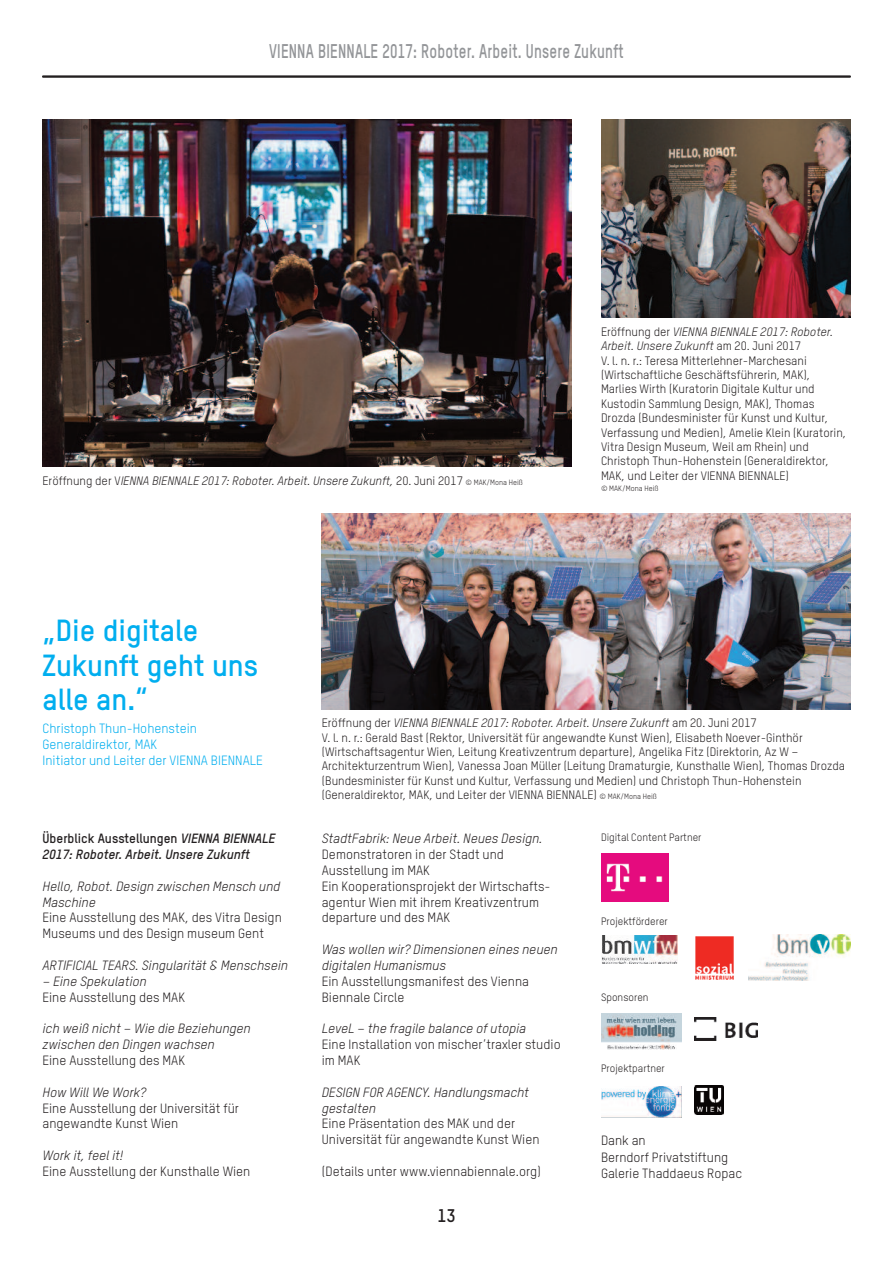
<style>
.page{position:relative;width:893px;height:1263px;background:#fff}
.page>*{position:absolute;margin:0;border:0;box-sizing:border-box;transform-origin:0 0}
.t1{font:700 30px/34.5px "TSTAR";color:#00aeef}
.t2{font:700 19.5px "TSTAR";letter-spacing:.015em;color:#939598;scale:.76 1}
.t3{font:700 18px "TSTAR";color:#231f20}
.t4{font:13.2px/15.9px "TSTAR";color:#231f20}
.t5{font:italic 13.2px/15.9px "TSTAR";color:#231f20}
.t6{font:13.2px/15.9px "TSTAR";color:#00aeef}
.t7{font:italic 700 13.2px/15.9px "TSTAR";color:#231f20}
.t8{font:12px/14.4px "TSTAR";color:#231f20}
.t9{font:italic 12px "TSTAR";color:#231f20}
.t10{font:10.5px "TSTAR";color:#231f20}
.t11{font:7.5px "TSTAR";color:#231f20}
.s1{font-style:normal}
.s2{font-style:normal;font-size:7.5px}
.s3{font-style:italic}
.s4{font-size:7.5px}
</style>
<div class="page">
<img style="left:43px;top:119px;width:528px;height:348px">
<hr style="left:43px;top:76px;width:807px;height:1px;background:#231f20">
<img style="left:601px;top:853px;width:67px;height:49px">
<img style="left:601px;top:1013px;width:80px;height:36px">
<img style="left:695px;top:1086px;width:29px;height:29px">
<img style="left:696px;top:936px;width:38px;height:44px">
<img style="left:601px;top:1086px;width:81px;height:31px">
<img style="left:601px;top:936px;width:76px;height:28px">
<img style="left:748px;top:935px;width:102px;height:45px">
<img style="left:694px;top:1017px;width:63px;height:23px">
<img style="left:322px;top:514px;width:528px;height:195px">
<img style="left:601px;top:119px;width:249px;height:199px">
<h2 class="t2" style="left:269px;top:44px;width:468px">VIENNA BIENNALE 2017: Roboter. Arbeit. Unsere Zukunft</h2>
<p class="t9" style="left:43px;top:476px;width:482px"><span class="s1">Eröffnung der V</span>IENNA BIENNALE 2017: Roboter. Arbeit. Unsere Zukunft, <span class="s1">20. Juni 2017</span> <span class="s2">© MAK/Mona Heiß</span></p>
<p class="t8" style="left:601px;top:326px;width:247px">Eröffnung der <span class="s3">VIENNA BIENNALE 2017: Roboter.<br>Arbeit. Unsere Zukunft</span> am 20. Juni 2017<br>V. l. n. r.: Teresa Mitterlehner-Marchesani (Wirtschaftliche Geschäftsführerin, MAK), Marlies Wirth (Kuratorin Digitale Kultur und Kustodin Sammlung Design, MAK), Thomas Drozda (Bundesminister für Kunst und Kultur, Verfassung und Medien), Amelie Klein (Kuratorin, Vitra Design Museum, Weil am Rhein) und Christoph Thun-Hohenstein (Generaldirektor, MAK, und Leiter der VIENNA BIENNALE)</p>
<p class="t11" style="left:601px;top:485px;width:59px">© MAK/Mona Heiß</p>
<h1 class="t1" style="left:43px;top:617px;width:217px">„Die digitale<br>Zukunft geht uns alle an.“</h1>
<p class="t6" style="left:43px;top:722px;width:222px">Christoph Thun-Hohenstein<br>Generaldirektor, MAK<br>Initiator und Leiter der VIENNA BIENNALE</p>
<p class="t7" style="left:43px;top:832px;width:234px"><span class="s1">Überblick Ausstellungen</span> VIENNA BIENNALE<br>2017: Roboter. Arbeit. Unsere Zukunft</p>
<p class="t5" style="left:43px;top:880px;width:239px">Hello, Robot. Design zwischen Mensch und<br>Maschine</p>
<p class="t4" style="left:43px;top:911px;width:241px">Eine Ausstellung des MAK, des Vitra Design<br>Museums und des Design museum Gent</p>
<p class="t5" style="left:43px;top:959px;width:247px">ARTIFICIAL TEARS. Singularität &amp; Menschsein</p>
<p class="t5" style="left:43px;top:975px;width:106px">– Eine Spekulation</p>
<p class="t4" style="left:43px;top:990px;width:144px">Eine Ausstellung des MAK</p>
<p class="t5" style="left:43px;top:1022px;width:210px">ich weiß nicht – Wie die Beziehungen zwischen den Dingen wachsen</p>
<p class="t4" style="left:43px;top:1054px;width:144px">Eine Ausstellung des MAK</p>
<p class="t5" style="left:43px;top:1085px;width:105px">How Will We Work?</p>
<p class="t4" style="left:43px;top:1101px;width:198px">Eine Ausstellung der Universität für angewandte Kunst Wien</p>
<p class="t5" style="left:43px;top:1149px;width:82px">Work it, feel it!</p>
<p class="t4" style="left:43px;top:1165px;width:209px">Eine Ausstellung der Kunsthalle Wien</p>
<p class="t8" style="left:322px;top:717px;width:525px">Eröffnung der <span class="s3">VIENNA BIENNALE 2017: Roboter. Arbeit. Unsere Zukunft</span> am 20. Juni 2017<br>V. l. n. r.: Gerald Bast (Rektor, Universität für angewandte Kunst Wien), Elisabeth Noever-Ginthör (Wirtschaftsagentur Wien, Leitung Kreativzentrum departure), Angelika Fitz (Direktorin, Az W – Architekturzentrum Wien), Vanessa Joan Müller (Leitung Dramaturgie, Kunsthalle Wien), Thomas Drozda (Bundesminister für Kunst und Kultur, Verfassung und Medien) und Christoph Thun-Hohenstein (Generaldirektor, MAK, und Leiter der VIENNA BIENNALE) <span class="s4">© MAK/Mona Heiß</span></p>
<p class="t10" style="left:601px;top:833px;width:102px">Digital Content Partner</p>
<p class="t5" style="left:322px;top:832px;width:222px">StadtFabrik: Neue Arbeit. Neues Design.</p>
<p class="t4" style="left:322px;top:848px;width:230px">Demonstratoren in der Stadt und<br>Ausstellung im MAK<br>Ein Kooperationsprojekt der Wirtschafts&shy;agentur Wien mit ihrem Kreativzentrum departure und des MAK</p>
<p class="t5" style="left:322px;top:943px;width:237px">Was wollen wir? Dimensionen eines neuen digitalen Humanismus</p>
<p class="t4" style="left:322px;top:975px;width:209px">Ein Ausstellungsmanifest des Vienna<br>Biennale Circle</p>
<p class="t5" style="left:322px;top:1022px;width:206px">LeveL – the fragile balance of utopia</p>
<p class="t4" style="left:322px;top:1038px;width:240px">Eine Installation von mischer’traxler studio im MAK</p>
<p class="t5" style="left:322px;top:1085px;width:209px">DESIGN FOR AGENCY. Handlungsmacht gestalten</p>
<p class="t4" style="left:322px;top:1117px;width:219px">Eine Präsentation des MAK und der<br>Universität für angewandte Kunst Wien</p>
<p class="t4" style="left:322px;top:1165px;width:221px">(Details unter www.viennabiennale.org)</p>
<p class="t10" style="left:601px;top:917px;width:68px">Projektförderer</p>
<p class="t10" style="left:601px;top:994px;width:49px">Sponsoren</p>
<p class="t10" style="left:601px;top:1065px;width:65px">Projektpartner</p>
<p class="t4" style="left:601px;top:1133px;width:46px">Dank an</p>
<p class="t4" style="left:601px;top:1150px;width:143px">Berndorf Privatstiftung<br>Galerie Thaddaeus Ropac</p>
<h3 class="t3" style="left:437px;top:1209px;width:20px">13</h3>
</div>
